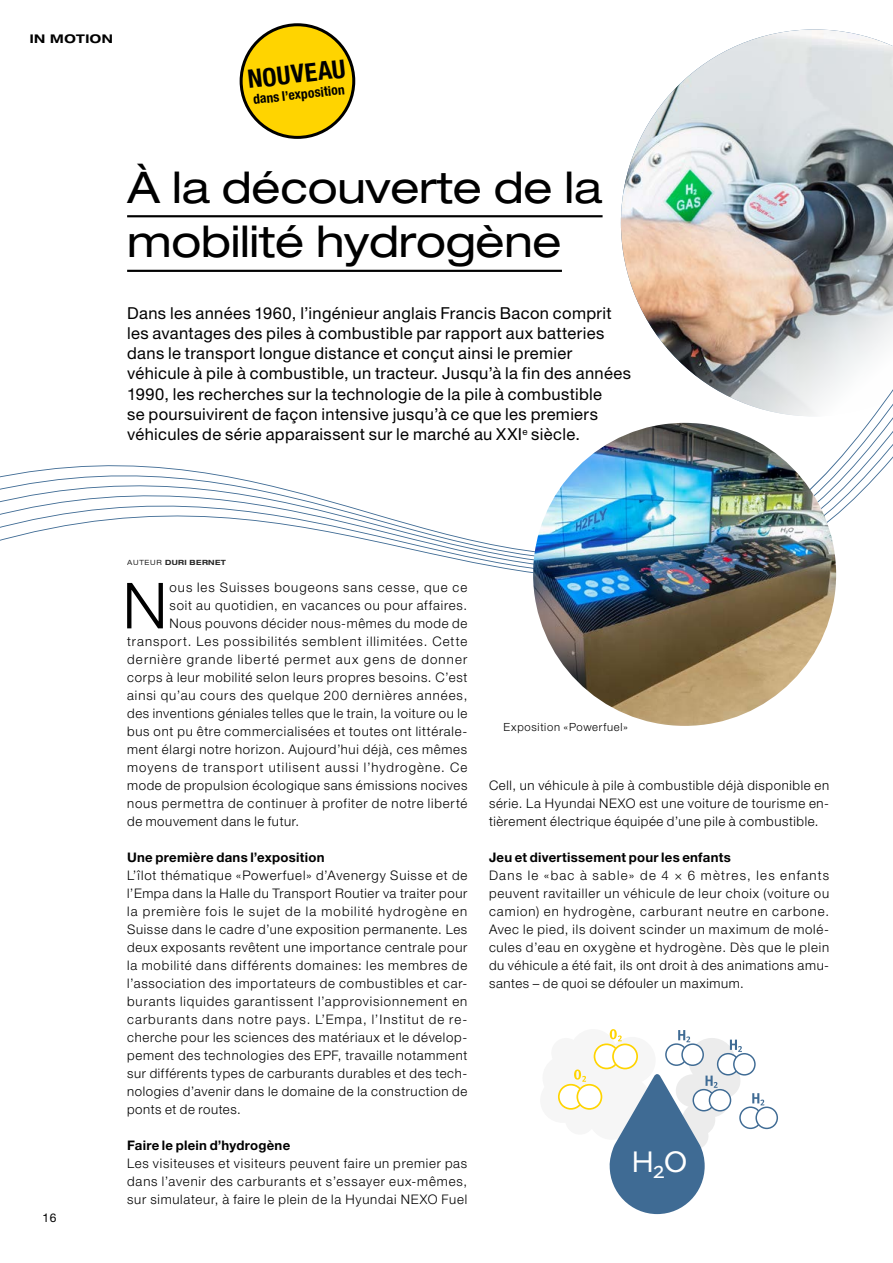
<style>
.page{position:relative;width:893px;height:1263px;background:#fff}
.page>*{position:absolute;margin:0;border:0;box-sizing:border-box;transform-origin:0 0}
.t1{font:300 63.6px "Helvetica Neue";color:#000}
.t2{font:expanded 43.65px/54.6px "Helvetica Neue";letter-spacing:-.005em;color:#000}
.t3{font:31.2px "Scala Sans Pro";color:#fff}
.t4{font:700 condensed 25.5px "Helvetica Neue";color:#000}
.t5{font:16.5px/20.2px "Helvetica Neue";letter-spacing:.02em;color:#000}
.t6{font:700 condensed 13.5px "Helvetica Neue";color:#000}
.t7{font:300 13.2px/18px "Helvetica Neue";letter-spacing:.055em;color:#000;text-align:justify}
.t8{font:700 13.2px "Helvetica Neue";letter-spacing:.02em;color:#000}
.t9{font:300 13.2px "Helvetica Neue";letter-spacing:.075em;color:#000}
.t10{font:300 13.2px "Helvetica Neue";letter-spacing:.08em;color:#000}
.t11{font:300 13.2px "Helvetica Neue";letter-spacing:.085em;color:#000}
.t12{font:300 13.2px "Helvetica Neue";letter-spacing:.09em;color:#000}
.t13{font:700 expanded 12px "Helvetica Neue";letter-spacing:.045em;color:#000}
.t14{font:12px "Helvetica Neue";color:#000}
.t15{font:300 11.25px "Helvetica Neue";letter-spacing:.06em;color:#000}
.t16{font:700 expanded 7.2px "Helvetica Neue";letter-spacing:.05em;color:#000}
.s1{font-weight:400}
</style>
<div class="page">
<svg style="left:0;top:23px;width:893px;height:556px"></svg>
<img style="left:533px;top:423px;width:303px;height:303px;border-radius:151px">
<svg style="left:557px;top:1029px;width:221px;height:185px"></svg>
<hr style="left:127px;top:215px;width:476px;height:2px;background:#000">
<hr style="left:127px;top:270px;width:435px;height:2px;background:#000">
<div style="left:241px;top:25px;width:113px;height:112px;background:#ffd400;border-radius:50%"></div>
<div style="left:240px;top:23px;width:115px;height:116px;border:3px solid #000;border-radius:50%"></div>
<p class="t13" style="left:30px;top:31px;width:85px">IN MOTION</p>
<h3 class="t4" style="left:246px;top:64px;width:100px;rotate:-7deg">NOUVEAU</h3>
<p class="t6" style="left:252px;top:91px;width:94px;rotate:-6deg">dans l’exposition</p>
<h2 class="t2" style="left:127px;top:159px;width:477px">À la découverte de la mobilité hydrogène</h2>
<p class="t5" style="left:127px;top:302px;width:505px">Dans les années 1960, l’ingénieur anglais Francis Bacon comprit les avantages des piles à combustible par rapport aux batteries dans le transport longue distance et conçut ainsi le premier véhicule à pile à combustible, un tracteur. Jusqu’à la fin des années 1990, les recherches sur la technologie de la pile à combustible<br>se poursuivirent de façon intensive jusqu’à ce que les premiers véhicules de série apparaissent sur le marché au XXI<sup>e</sup> siècle.</p>
<p class="t14" style="left:43px;top:1211px;width:15px">16</p>
<p class="t16" style="left:127px;top:558px;width:100px"><span class="s1">AUTEUR</span> DURI BERNET</p>
<h1 class="t1" style="left:123px;top:567px;width:46px">N</h1>
<p class="t9" style="left:170px;top:580px;width:299px">ous les Suisses bougeons sans cesse, que ce</p>
<p class="t7" style="left:170px;top:596px;width:299px">soit au quotidien, en vacances ou pour affaires.</p>
<p class="t7" style="left:170px;top:614px;width:299px">Nous pouvons décider nous-mêmes du mode de</p>
<p class="t10" style="left:127px;top:634px;width:342px">transport. Les possibilités semblent illimitées. Cette</p>
<p class="t12" style="left:127px;top:652px;width:342px">dernière grande liberté permet aux gens de donner</p>
<p class="t7" style="left:127px;top:668px;width:342px">corps à leur mobilité selon leurs propres besoins. C’est</p>
<p class="t9" style="left:127px;top:688px;width:342px">ainsi qu’au cours des quelque 200 dernières années,</p>
<p class="t7" style="left:127px;top:704px;width:342px">des inventions géniales telles que le train, la voiture ou le</p>
<p class="t7" style="left:127px;top:722px;width:342px">bus ont pu être commercialisées et toutes ont littérale-</p>
<p class="t7" style="left:127px;top:740px;width:342px">ment élargi notre horizon. Aujourd’hui déjà, ces mêmes</p>
<p class="t11" style="left:127px;top:760px;width:342px">moyens de transport utilisent aussi l’hydrogène. Ce</p>
<p class="t7" style="left:127px;top:776px;width:342px">mode de propulsion écologique sans émissions nocives</p>
<p class="t7" style="left:127px;top:794px;width:342px">nous permettra de continuer à profiter de notre liberté</p>
<p class="t7" style="left:127px;top:812px;width:173px">de mouvement dans le futur.</p>
<p class="t8" style="left:127px;top:849px;width:199px">Une première dans l’exposition</p>
<p class="t7" style="left:127px;top:866px;width:342px">L’îlot thématique «Powerfuel» d’Avenergy Suisse et de l’Empa dans la Halle du Transport Routier va traiter pour la première fois le sujet de la mobilité hydrogène en Suisse dans le cadre d’une exposition permanente. Les deux exposants revêtent une importance centrale pour la mobilité dans différents domaines: les membres de l’association des importateurs de combustibles et car&shy;burants liquides garantissent l’approvisionnement en carburants dans notre pays. L’Empa, l’Institut de re&shy;cherche pour les sciences des matériaux et le dévelop&shy;pement des technologies des EPF, travaille notamment sur différents types de carburants durables et des tech&shy;nologies d’avenir dans le domaine de la construction de ponts et de routes.</p>
<p class="t8" style="left:127px;top:1137px;width:165px">Faire le plein d’hydrogène</p>
<p class="t7" style="left:127px;top:1154px;width:342px">Les visiteuses et visiteurs peuvent faire un premier pas dans l’avenir des carburants et s’essayer eux-mêmes, sur simulateur, à faire le plein de la Hyundai NEXO Fuel</p>
<p class="t15" style="left:504px;top:720px;width:126px">Exposition «Powerfuel»</p>
<p class="t7" style="left:489px;top:776px;width:342px">Cell, un véhicule à pile à combustible déjà disponible en série. La Hyundai NEXO est une voiture de tourisme en&shy;tièrement électrique équipée d’une pile à combustible.</p>
<p class="t8" style="left:489px;top:849px;width:243px">Jeu et divertissement pour les enfants</p>
<p class="t7" style="left:489px;top:866px;width:342px">Dans le «bac à sable» de 4 × 6 mètres, les enfants peuvent ravitailler un véhicule de leur choix (voiture ou camion) en hydrogène, carburant neutre en carbone.<br>Avec le pied, ils doivent scinder un maximum de molé&shy;cules d’eau en oxygène et hydrogène. Dès que le plein du véhicule a été fait, ils ont droit à des animations amu&shy;santes – de quoi se défouler un maximum.</p>
<h3 class="t3" style="left:631px;top:1144px;width:58px">H<sub>2</sub>O</h3>
</div>
